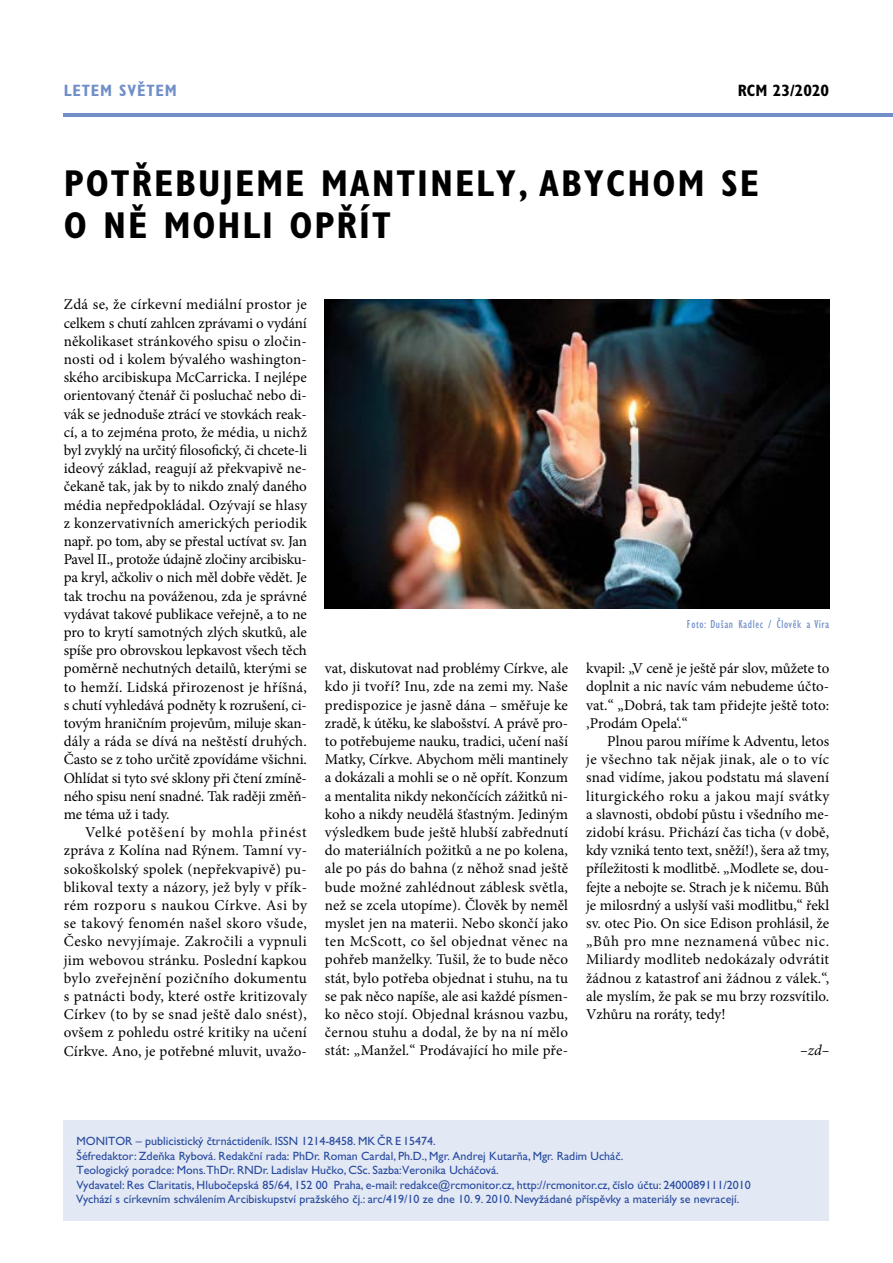
<style>
.page{position:relative;width:893px;height:1263px;background:#fff}
.page>*{position:absolute;margin:0;border:0;box-sizing:border-box;transform-origin:0 0}
.t1{font:700 condensed 37.5px "Gill Sans Std";letter-spacing:.05em;color:#000}
.t2{font:700 condensed 16.5px "Gill Sans Std";letter-spacing:.05em;color:#708fc9}
.t3{font:700 condensed 16.5px "Gill Sans Std";color:#000}
.t4{font:15px/18.1px "Minion Pro";letter-spacing:.005em;color:#000;text-align:justify}
.t5{font:italic 15px "Minion Pro";color:#000}
.t6{font:12px/14.4px "Gill Sans Std";color:#27489e}
.t7{font:condensed 12px "Gill Sans Std";letter-spacing:.05em;color:#708fc9}
</style>
<div class="page">
<hr style="left:64px;top:113px;width:829px;height:4px;background:#708fc9">
<div style="left:64px;top:1120px;width:765px;height:100px;background:#e2e9f4"></div>
<img style="left:325px;top:300px;width:504px;height:308px">
<p class="t2" style="left:64px;top:81px;width:115px">LETEM SVĚTEM</p>
<p class="t3" style="left:738px;top:81px;width:93px">RCM 23/2020</p>
<h1 class="t1" style="left:64px;top:161px;width:113px">POTŘEBUJEME</h1>
<h1 class="t1" style="left:321px;top:161px;width:23px">MANTINE</h1>
<h1 class="t1" style="left:476px;top:161px;width:88px">LY, ABYCHOM</h1>
<h1 class="t1" style="left:721px;top:161px;width:19px">SE</h1>
<h1 class="t1" style="left:64px;top:203px;width:125px">ONĚ MOH</h1>
<h1 class="t1" style="left:242px;top:203px;width:133px">LI OPŘÍT</h1>
<p class="t4" style="left:64px;top:296px;width:245px">Zdá se, že církevní mediální prostor je celkem s chutí zahlcen zprávami o vydání několikaset stránkového spisu o zločin&shy;nosti od i kolem bývalého washington&shy;ského arcibiskupa McCarricka. I nejlépe orientovaný čtenář či posluchač nebo di&shy;vák se jednoduše ztrácí ve stovkách reak&shy;cí, a to zejména proto, že média, u nichž byl zvyklý na určitý filosofický, či chcete-li ideový základ, reagují až překvapivě ne&shy;čekaně tak, jak by to nikdo znalý daného média nepředpokládal. Ozývají se hlasy z konzervativních amerických periodik např. po tom, aby se přestal uctívat sv. Jan Pavel II., protože údajně zločiny arcibisku&shy;pa kryl, ačkoliv o nich měl dobře vědět. Je tak trochu na pováženou, zda je správné vydávat takové publikace veřejně, a to ne pro to krytí samotných zlých skutků, ale spíše pro obrovskou lepkavost všech těch poměrně nechutných detailů, kterými se to hemží. Lidská přirozenost je hříšná, s chutí vyhledává podněty k rozrušení, ci&shy;tovým hraničním projevům, miluje skan&shy;dály a ráda se dívá na neštěstí druhých.<br>Často se z toho určitě zpovídáme všichni.<br>Ohlídat si tyto své sklony při čtení zmíně&shy;ného spisu není snadné. Tak raději změň&shy;me téma už i tady.</p>
<p class="t4" style="left:64px;top:823px;width:245px;text-indent:21px">Velké potěšení by mohla přinést zpráva z Kolína nad Rýnem. Tamní vy&shy;sokoškolský spolek (nepřekvapivě) pu&shy;blikoval texty a názory, jež byly v přík&shy;rém rozporu s naukou Církve. Asi by se takový fenomén našel skoro všude, Česko nevyjímaje. Zakročili a vypnuli jim webovou stránku. Poslední kapkou bylo zveřejnění pozičního dokumentu s patnácti body, které ostře kritizovaly Církev (to by se snad ještě dalo snést), ovšem z pohledu ostré kritiky na učení Církve. Ano, je potřebné mluvit, uvažo-</p>
<p class="t7" style="left:687px;top:618px;width:144px">Foto: Dušan Kadlec / Člověk a Víra</p>
<p class="t4" style="left:325px;top:659px;width:245px">vat, diskutovat nad problémy Církve, ale kdo ji tvoří? Inu, zde na zemi my. Naše predispozice je jasně dána – směřuje ke zradě, k útěku, ke slabošství. A právě pro&shy;to potřebujeme nauku, tradici, učení naší Matky, Církve. Abychom měli mantinely a dokázali a mohli se o ně opřít. Konzum a mentalita nikdy nekončících zážitků ni&shy;koho a nikdy neudělá šťastným. Jediným výsledkem bude ještě hlubší zabřednutí do materiálních požitků a ne po kolena, ale po pás do bahna (z něhož snad ještě bude možné zahlédnout záblesk světla, než se zcela utopíme). Člověk by neměl myslet jen na materii. Nebo skončí jako ten McScott, co šel objednat věnec na pohřeb manželky. Tušil, že to bude něco stát, bylo potřeba objednat i stuhu, na tu se pak něco napíše, ale asi každé písmen&shy;ko něco stojí. Objednal krásnou vazbu, černou stuhu a dodal, že by na ní mělo stát: „Manžel.“ Prodávající ho mile pře-</p>
<p class="t4" style="left:586px;top:659px;width:245px">kvapil: „V ceně je ještě pár slov, můžete to doplnit a nic navíc vám nebudeme účto&shy;vat.“ „Dobrá, tak tam přidejte ještě toto: ‚Prodám Opela‘.“</p>
<p class="t4" style="left:586px;top:732px;width:245px;text-indent:21px">Plnou parou míříme k Adventu, letos je všechno tak nějak jinak, ale o to víc snad vidíme, jakou podstatu má slavení liturgického roku a jakou mají svátky a slavnosti, období půstu i všedního me&shy;zidobí krásu. Přichází čas ticha (v době, kdy vzniká tento text, sněží!), šera až tmy, příležitosti k modlitbě. „Modlete se, dou&shy;fejte a nebojte se. Strach je k ničemu. Bůh je milosrdný a uslyší vaši modlitbu,“ řekl sv. otec Pio. On sice Edison prohlásil, že „Bůh pro mne neznamená vůbec nic.<br>Miliardy modliteb nedokázaly odvrátit žádnou z katastrof ani žádnou z válek.“, ale myslím, že pak se mu brzy rozsvítilo.<br>Vzhůru na roráty, tedy!</p>
<p class="t5" style="left:800px;top:1040px;width:30px">–zd–</p>
<p class="t6" style="left:76px;top:1134px;width:676px">MONITOR – publicistický čtrnáctideník. ISSN 1214-8458. MK ČR E 15474.<br>Šéfredaktor: Zdeňka Rybová. Redakční rada: PhDr. Roman Cardal, Ph.D., Mgr. Andrej Kutarňa, Mgr. Radim Ucháč.<br>Teologický poradce: Mons.ThDr. RNDr. Ladislav Hučko, CSc. Sazba:Veronika Ucháčová.<br>Vydavatel: Res Claritatis, Hlubočepská 85/64, 152 00 Praha, e-mail: redakce@rcmonitor.cz, http://rcmonitor.cz, číslo účtu: 2400089111/2010<br>Vychází s církevním schválením Arcibiskupství pražského čj.: arc/419/10 ze dne 10. 9. 2010. Nevyžádané příspěvky a materiály se nevracejí.</p>
</div>
